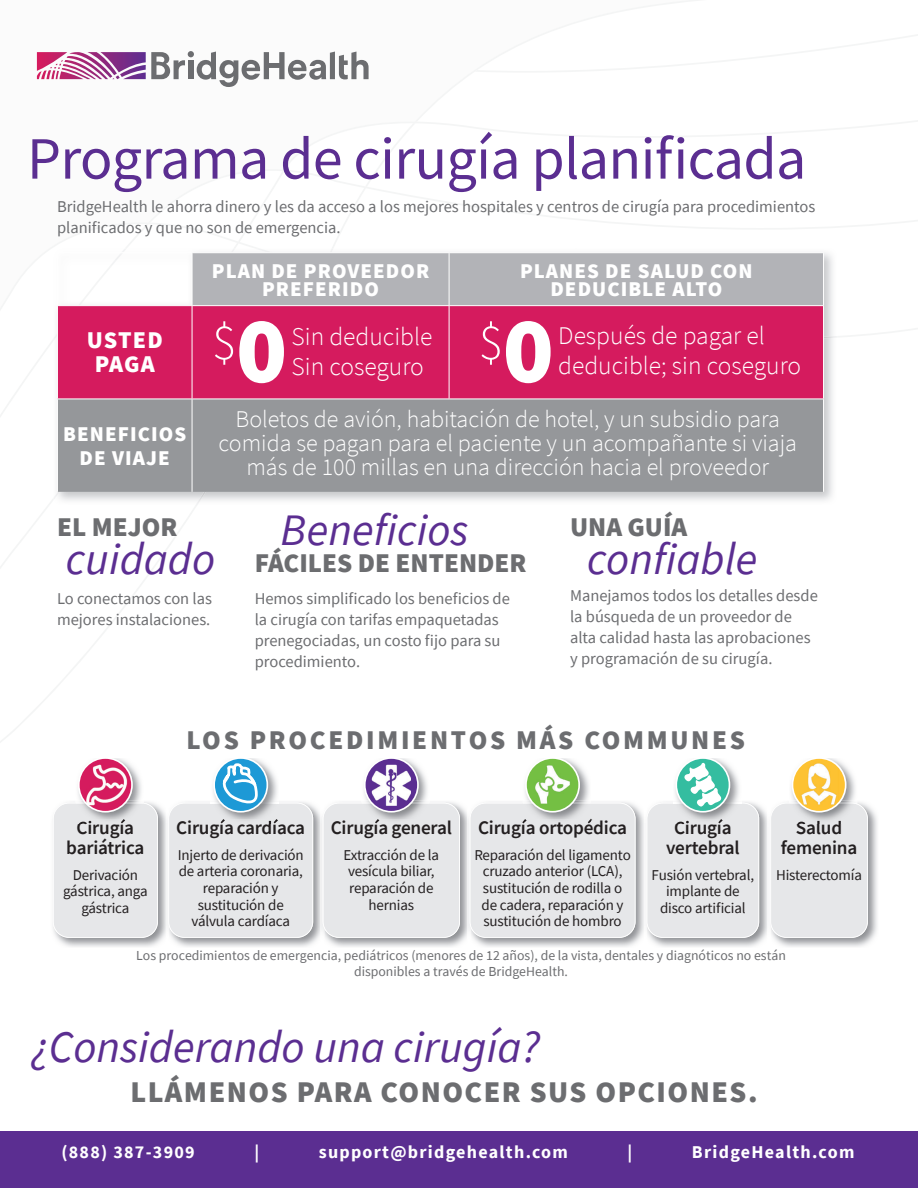
<style>
.page{position:relative;width:918px;height:1188px;background:#fff}
.page>*{position:absolute;margin:0;border:0;box-sizing:border-box;transform-origin:0 0}
.t1{font:60px "Source Sans Pro";letter-spacing:-.01em;color:#5b2e91}
.t2{font:300 50.55px "Source Sans Pro";color:#fff}
.t3{font:italic 45px "Source Sans Pro";color:#5b2e91}
.t4{font:900 30px "Source Sans Pro";letter-spacing:.05em;color:#6c6d70}
.t5{font:900 27px "Source Sans Pro";letter-spacing:.1em;color:#6c6d70}
.t6{font:900 27px "Source Sans Pro";color:#6c6d70}
.t7{font:900 27px "Source Sans Pro";letter-spacing:.03em;color:#6c6d70}
.t8{font:300 25.5px/29.1px "Source Sans Pro";color:#fff}
.t9{font:300 24px/24px "Source Sans Pro";color:#fff;text-align:center}
.t10{font:900 24px/24px "Source Sans Pro";letter-spacing:.04em;color:#fff;text-align:center}
.t11{font:900 21px/18px "Source Sans Pro";letter-spacing:.05em;color:#fff;text-align:center}
.t12{font:600 19.2px/20px "Source Sans Pro";letter-spacing:-.01em;color:#231f20;text-align:center}
.t13{font:700 18px "Source Sans Pro";letter-spacing:.07em;color:#fff}
.t14{font:16.5px/21px "Source Sans Pro";color:#6c6d70}
.t15{font:15px/16.6px "Source Sans Pro";letter-spacing:-.01em;color:#231f20;text-align:center}
.t16{font:13.8px/16.5px "Source Sans Pro";color:#6c6d70;text-align:center}
.s1{font-weight:900;font-size:94.5px}
</style>
<div class="page">
<svg style="left:707px;top:35px;width:210px;height:28px"></svg>
<svg style="left:0;top:222px;width:918px;height:115px"></svg>
<svg style="left:37px;top:51px;width:332px;height:36px"></svg>
<div style="left:0;top:1112px;width:918px;height:76px;background:#5b2e91"></div>
<img style="left:54px;top:249px;width:181px;height:251px">
<img style="left:54px;top:249px;width:73px;height:92px">
<img style="left:255px;top:249px;width:582px;height:90px">
<div style="left:193px;top:253px;width:630px;height:52px;background:#b2b3b7"></div>
<div style="left:58px;top:306px;width:765px;height:93px;background:#d51b5e"></div>
<div style="left:58px;top:400px;width:765px;height:92px;background:#95979a"></div>
<hr style="left:192px;top:252px;width:257px;height:1px;background:#fff">
<hr style="left:192px;top:253px;width:1px;height:52px;background:#fff">
<hr style="left:449px;top:252px;width:375px;height:1px;background:#fff">
<hr style="left:449px;top:253px;width:1px;height:52px;background:#fff">
<hr style="left:823px;top:253px;width:1px;height:52px;background:#fff">
<hr style="left:57px;top:306px;width:1px;height:93px;background:#fff">
<hr style="left:192px;top:305px;width:257px;height:1px;background:#fff">
<hr style="left:192px;top:306px;width:1px;height:93px;background:#fff">
<hr style="left:449px;top:305px;width:375px;height:1px;background:#fff">
<hr style="left:449px;top:306px;width:1px;height:93px;background:#fff">
<hr style="left:823px;top:306px;width:1px;height:93px;background:#fff">
<hr style="left:57px;top:399px;width:135px;height:1px;background:#fff">
<hr style="left:57px;top:399px;width:1px;height:93px;background:#fff">
<hr style="left:192px;top:399px;width:257px;height:1px;background:#fff">
<hr style="left:192px;top:399px;width:1px;height:93px;background:#fff">
<hr style="left:57px;top:253px;width:1px;height:52px;background:#fff">
<hr style="left:57px;top:252px;width:135px;height:1px;background:#fff">
<hr style="left:57px;top:305px;width:135px;height:1px;background:#fff">
<div style="left:0;top:1110px;width:918px;height:21px;background:#fff"></div>
<img style="left:57px;top:806px;width:263px;height:141px">
<svg style="left:169px;top:758px;width:144px;height:180px"></svg>
<img style="left:166px;top:806px;width:3px;height:141px">
<img style="left:168px;top:815px;width:1px;height:111px">
<svg style="left:53px;top:758px;width:105px;height:180px"></svg>
<img style="left:320px;top:806px;width:557px;height:141px">
<svg style="left:471px;top:758px;width:165px;height:180px"></svg>
<img style="left:467px;top:806px;width:4px;height:141px">
<img style="left:470px;top:813px;width:1px;height:115px">
<svg style="left:323px;top:758px;width:137px;height:180px"></svg>
<img style="left:644px;top:806px;width:2px;height:141px">
<svg style="left:647px;top:758px;width:112px;height:180px"></svg>
<img style="left:768px;top:806px;width:2px;height:141px">
<svg style="left:770px;top:758px;width:98px;height:180px"></svg>
<h1 class="t1" style="left:27px;top:121px;width:781px">Programa de cirugía planificada</h1>
<p class="t14" style="left:57px;top:196px;width:760px">BridgeHealth le ahorra dinero y les da acceso a los mejores hospitales y centros de cirugía para procedimientos planificados y que no son de emergencia.</p>
<p class="t11" style="left:212px;top:262px;width:219px">PLAN DE PROVEEDOR<br>PREFERIDO</p>
<p class="t11" style="left:520px;top:262px;width:234px">PLANES DE SALUD CON<br>DEDUCIBLE ALTO</p>
<h3 class="t10" style="left:87px;top:328px;width:78px">USTED<br>PAGA</h3>
<h2 class="t2" style="left:212px;top:311px;width:77px">$<span class="s1">0</span></h2>
<h3 class="t8" style="left:292px;top:322px;width:511px">Sin deducible<br>Sin coseguro <sup>$</sup><span class="s1">0</span> deducible; sin coseguro</h3>
<h3 class="t8" style="left:558px;top:321px;width:208px">Después de pagar el</h3>
<p class="t11" style="left:63px;top:422px;width:124px;line-height:24px">BENEFICIOS<br>DE VIAJE</p>
<h3 class="t9" style="left:219px;top:407px;width:580px">Boletos de avión, habitación de hotel, y un subsidio para comida se pagan para el paciente y un acompañante si viaja más de 100 millas en una dirección hacia el proveedor</h3>
<h3 class="t7" style="left:57px;top:509px;width:122px">EL MEJOR</h3>
<h3 class="t3" style="left:66px;top:530px;width:151px">cuidado</h3>
<p class="t14" style="left:57px;top:588px;width:157px">Lo conectamos con las mejores instalaciones.</p>
<h3 class="t3" style="left:281px;top:502px;width:190px">Beneficios</h3>
<h3 class="t6" style="left:255px;top:545px;width:273px">FÁCILES DE ENTENDER</h3>
<p class="t14" style="left:255px;top:588px;width:257px">Hemos simplificado los beneficios de la cirugía con tarifas empaquetadas prenegociadas, un costo fijo para su procedimiento.</p>
<h3 class="t7" style="left:570px;top:509px;width:119px">UNA GUÍA</h3>
<h3 class="t3" style="left:587px;top:530px;width:172px">confiable</h3>
<p class="t14" style="left:570px;top:585px;width:249px">Manejamos todos los detalles desde la búsqueda de un proveedor de alta calidad hasta las aprobaciones y programación de su cirugía.</p>
<p class="t12" style="left:66px;top:818px;width:80px">Cirugía bariátrica</p>
<p class="t15" style="left:63px;top:866px;width:86px">Derivación gástrica, anga gástrica</p>
<h3 class="t5" style="left:186px;top:721px;width:560px">LOS PROCEDIMIENTOS MÁS COMMUNES</h3>
<p class="t12" style="left:176px;top:818px;width:130px">Cirugía cardíaca</p>
<p class="t15" style="left:178px;top:846px;width:128px">Injerto de derivación de arteria coronaria, reparación y sustitución de válvula cardíaca</p>
<p class="t12" style="left:331px;top:818px;width:123px">Cirugía general</p>
<p class="t15" style="left:344px;top:846px;width:97px">Extracción de la vesícula biliar, reparación de hernias</p>
<p class="t12" style="left:478px;top:818px;width:151px">Cirugía ortopédica</p>
<p class="t15" style="left:474px;top:846px;width:158px">Reparación del ligamento cruzado anterior (LCA), sustitución de rodilla o de cadera, reparación y sustitución de hombro</p>
<p class="t12" style="left:666px;top:818px;width:75px">Cirugía vertebral</p>
<p class="t15" style="left:652px;top:866px;width:104px">Fusión vertebral, implante de disco artificial</p>
<p class="t12" style="left:781px;top:818px;width:78px">Salud femenina</p>
<p class="t15" style="left:776px;top:866px;width:87px">Histerectomía</p>
<p class="t16" style="left:136px;top:947px;width:651px">Los procedimientos de emergencia, pediátricos (menores de 12 años), de la vista, dentales y diagnóticos no están disponibles a través de BridgeHealth.</p>
<h3 class="t3" style="left:32px;top:1019px;width:510px">¿Considerando una cirugía?</h3>
<h3 class="t4" style="left:130px;top:1071px;width:629px">LLÁMENOS PARA CONOCER SUS OPCIONES.</h3>
<p class="t13" style="left:61px;top:1139px;width:135px">(888) 387-3909</p>
<p class="t13" style="left:254px;top:1139px;width:6px">|</p>
<p class="t13" style="left:319px;top:1139px;width:251px">support@bridgehealth.com</p>
<p class="t13" style="left:628px;top:1139px;width:6px">|</p>
<p class="t13" style="left:692px;top:1139px;width:164px">BridgeHealth.com</p>
</div>
